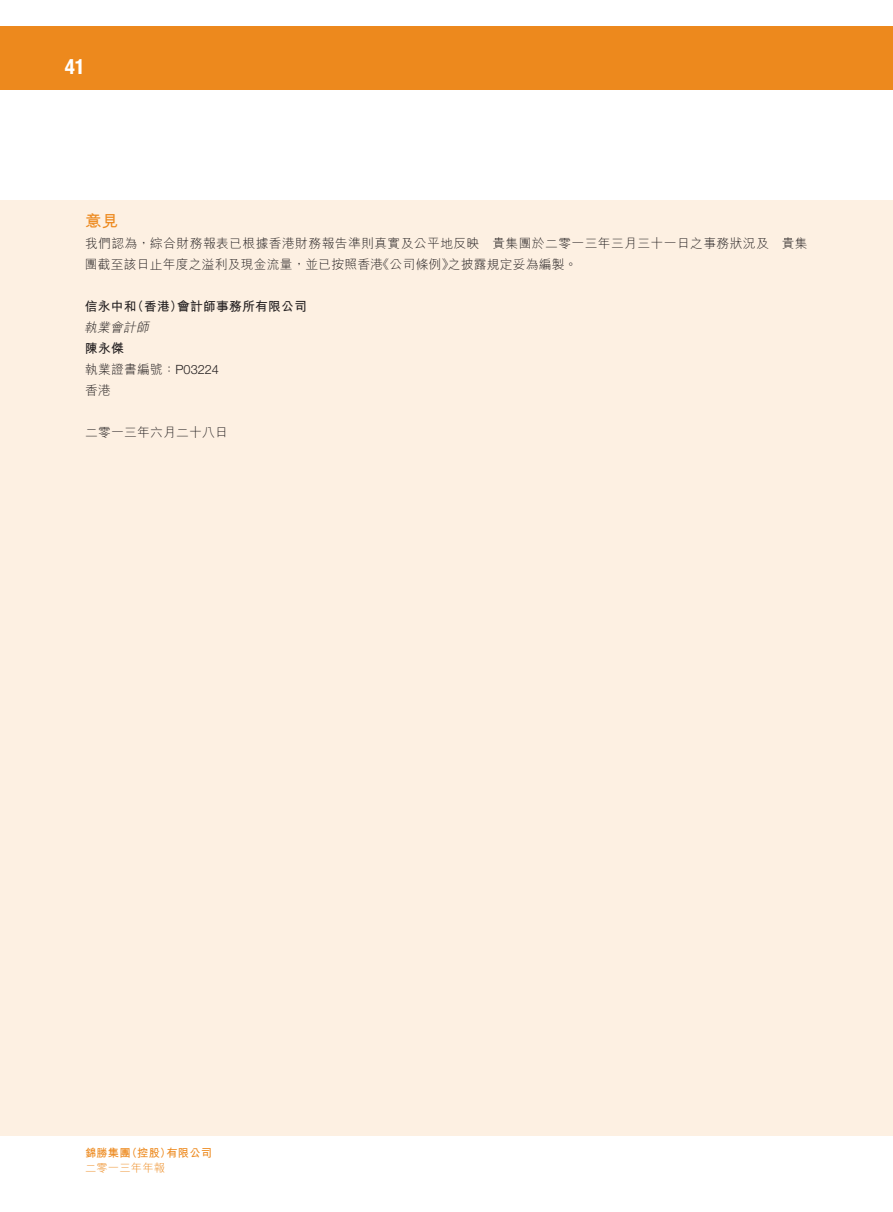
<style>
.page{position:relative;width:893px;height:1212px;background:#fff}
.page>*{position:absolute;margin:0;border:0;box-sizing:border-box;transform-origin:0 0}
.t1{font:700 condensed 21px "Helvetica Neue LT Std";color:#fff}
.t2{font:700 16.5px "M Hei HK";color:#ed891d}
.t3{font:300 12.75px/21px "M Hei HK";letter-spacing:.035em;color:#231f20}
.t4{font:700 12.75px "M Hei HK";letter-spacing:.02em;color:#231f20}
.t5{font:italic 300 12.75px "M Hei HK";color:#231f20}
.t6{font:700 11.25px "M Hei HK";letter-spacing:.02em;color:#ed891d}
.t7{font:300 11.25px "M Hei HK";letter-spacing:.02em;color:#ed891d}
.s1{font-weight:700}
.s2{font-family:"Helvetica Neue LT Std"}
</style>
<div class="page">
<div style="left:0;top:200px;width:893px;height:935px;background:#fdf0e2"></div>
<div style="left:0;top:26px;width:893px;height:64px;background:#ed891d"></div>
<h1 class="t1" style="left:65px;top:54px;width:22px">41</h1>
<p class="t2" style="left:85px;top:209px;width:35px">意見</p>
<p class="t3" style="left:448px;top:233px;width:131px;text-indent:-363px">我們認為，綜合財務報表已根據香港財務報告準則真實及公平地反映<br>之披露規定妥為編製。</p>
<p class="t3" style="left:492px;top:233px;width:278px">貴集團於二零一三年三月三十一日之事務狀況及</p>
<p class="t3" style="left:85px;top:254px;width:300px">團截至該日止年度之溢利及現金流量，並已按照香港</p>
<p class="t4" style="left:177px;top:297px;width:131px">會計師事務所有限公司</p>
<p class="t3" style="left:377px;top:254px;width:79px">《公司條例》</p>
<p class="t4" style="left:85px;top:297px;width:53px">信永中和</p>
<p class="t5" style="left:84px;top:321px;width:69px">執業會計師</p>
<p class="t3" style="left:85px;top:338px;width:136px"><span class="s1">陳永傑<br></span>執業證書編號：<span class="s2">P03224</span>香港</p>
<p class="t3" style="left:85px;top:422px;width:144px">二零一三年六月二十八日</p>
<p class="t4" style="left:131px;top:297px;width:53px">（香港）</p>
<p class="t3" style="left:782px;top:233px;width:27px">貴集</p>
<p class="t6" style="left:85px;top:1144px;width:47px">錦勝集團</p>
<p class="t7" style="left:85px;top:1162px;width:82px">二零一三年年報</p>
<p class="t6" style="left:126px;top:1144px;width:47px">（控股）</p>
<p class="t6" style="left:166px;top:1144px;width:47px">有限公司</p>
</div>
